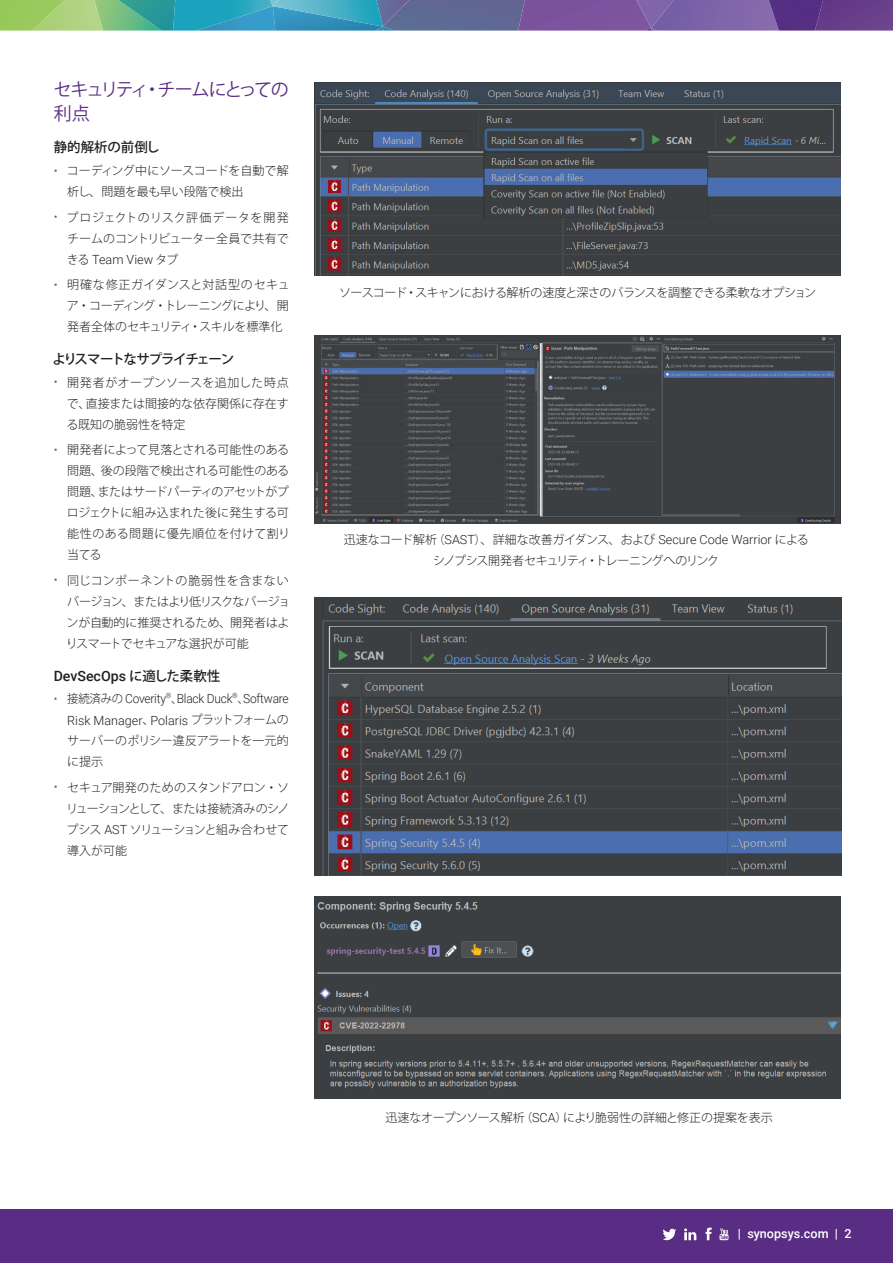
<style>
.page{position:relative;width:893px;height:1263px;background:#fff}
.page>*{position:absolute;margin:0;border:0;box-sizing:border-box;transform-origin:0 0}
.t1{font:18px/24px "Koz Go Pro";letter-spacing:-.12em;color:#592d84}
.t2{font:500 14.1px "Roboto";color:#231f20}
.t3{font:500 13.5px "Koz Go Pro";letter-spacing:-.1em;color:#231f20}
.t4{font:500 13.5px "Koz Go Pro";color:#231f20}
.t5{font:300 12.6px "Roboto";color:#231f20}
.t6{font:300 12.6px "Roboto";letter-spacing:-.02em;color:#231f20;scale:.95 1}
.t7{font:500 12.6px "Roboto";color:#fff}
.t8{font:300 12px/21px "Koz Go Pro";letter-spacing:-.02em;color:#231f20;text-align:justify}
.t9{font:300 12px/21px "Koz Go Pro";letter-spacing:-.04em;color:#231f20;text-align:center}
.t10{font:300 12px/21px "Koz Go Pro";letter-spacing:.01em;color:#231f20;text-align:right}
.t11{font:300 7.35px "Roboto";color:#231f20;scale:.95 1}
.s1{font-family:"Roboto";color:#626365}
.s2{font-family:"Koz Go Pro";font-size:12px}
.s3{font-family:"Koz Go Pro";font-size:13.5px}
.s4{font-size:12px;color:#626365}
.s5{font-family:"Roboto";font-size:12.6px}
</style>
<div class="page">
<div style="left:0;top:1209px;width:893px;height:54px;background:#592d84"></div>
<svg style="left:0;top:0;width:893px;height:31px;background:#667e9d"></svg>
<svg style="left:663px;top:1228px;width:13px;height:12px"></svg>
<svg style="left:705px;top:1227px;width:7px;height:13px"></svg>
<svg style="left:719px;top:1228px;width:9px;height:12px"></svg>
<svg style="left:684px;top:1228px;width:12px;height:12px"></svg>
<img style="left:315px;top:335px;width:525px;height:188px">
<img style="left:315px;top:83px;width:525px;height:193px">
<img style="left:315px;top:597px;width:527px;height:278px">
<img style="left:315px;top:896px;width:526px;height:202px">
<h1 class="t1" style="left:54px;top:78px;width:237px">セキュリティ・チームにとっての利点</h1>
<p class="t4" style="left:54px;top:139px;width:108px">静的解析の前倒し</p>
<p class="t8" style="left:67px;top:160px;width:223px;text-indent:-14px"><span class="s1">•</span> コーディング中にソースコードを自動で解析し、問題を最も早い段階で検出</p>
<p class="t10" style="left:54px;top:207px;width:237px"><span class="s1">•</span> プロジェクトのリスク評価データを開発チームのコントリビューター全員で共有で</p>
<p class="t5" style="left:67px;top:251px;width:113px"><span class="s2">きる</span> Team View <span class="s2">タブ</span></p>
<p class="t8" style="left:67px;top:274px;width:225px;text-indent:-13px"><span class="s1">•</span> 明確な修正ガイダンスと対話型のセキュア・コーディング・トレーニングにより、開発者全体のセキュリティ・スキルを標準化</p>
<p class="t3" style="left:53px;top:350px;width:183px">よりスマートなサプライチェーン</p>
<p class="t8" style="left:66px;top:372px;width:224px;text-indent:-13px"><span class="s1">•</span> 開発者がオープンソースを追加した時点で、直接または間接的な依存関係に存在する既知の脆弱性を特定</p>
<p class="t8" style="left:67px;top:439px;width:225px;text-indent:-13px"><span class="s1">•</span> 開発者によって見落とされる可能性のある問題、後の段階で検出される可能性のある問題、またはサードパーティのアセットがプロジェクトに組み込まれた後に発生する可能性のある問題に優先順位を付けて割り当てる</p>
<p class="t8" style="left:66px;top:570px;width:226px;text-indent:-12px"><span class="s1">•</span> 同じコンポーネントの脆弱性を含まないバージョン、またはより低リスクなバージョンが自動的に推奨されるため、開発者はよりスマートでセキュアな選択が可能</p>
<p class="t2" style="left:54px;top:666px;width:168px">DevSecOps <span class="s3">に適した柔軟性</span></p>
<p class="t6" style="left:54px;top:690px;width:249px"><span class="s4">•</span> <span class="s2">接続済みの</span> Coverity <span class="s2">、</span>Black Duck <span class="s2">、</span>Software</p>
<p class="t11" style="left:166px;top:690px;width:7px">®</p>
<p class="t11" style="left:232px;top:690px;width:7px">®</p>
<p class="t5" style="left:67px;top:711px;width:223px">Risk Manager<span class="s2">、</span>Polaris <span class="s2">プラットフォームの</span></p>
<p class="t8" style="left:67px;top:730px;width:223px">サーバーのポリシー違反アラートを一元的に提示</p>
<p class="t8" style="left:66px;top:777px;width:225px;text-indent:-12px"><span class="s1">•</span> セキュア開発のためのスタンドアロン・ソリューションとして、または接続済みのシノプシス <span class="s5">AST</span> ソリューションと組み合わせて導入が可能</p>
<p class="t9" style="left:339px;top:282px;width:479px">ソースコード・スキャンにおける解析の速度と深さのバランスを調整できる柔軟なオプション</p>
<p class="t9" style="left:344px;top:529px;width:466px">迅速なコード解析（<span class="s5">SAST</span>）、詳細な改善ガイダンス、および <span class="s5">Secure Code Warrior</span> によるシノプシス開発者セキュリティ・トレーニングへのリンク</p>
<p class="t8" style="left:385px;top:1107px;width:389px">迅速なオープンソース解析（<span class="s5">SCA</span>）により脆弱性の詳細と修正の提案を表示</p>
<p class="t7" style="left:738px;top:1224px;width:115px">| synopsys.com | 2</p>
</div>
